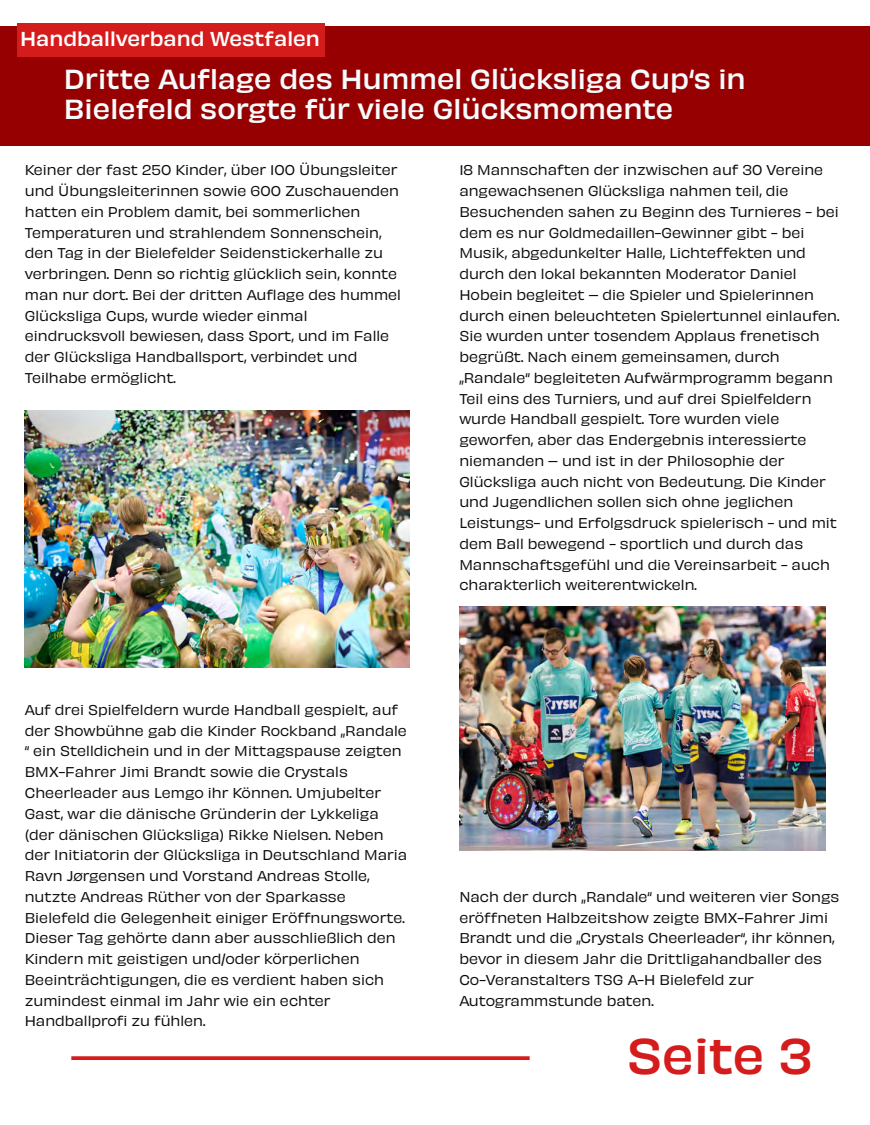
<style>
.page{position:relative;width:870px;height:1125px;background:#fff}
.page>*{position:absolute;margin:0;border:0;box-sizing:border-box;transform-origin:0 0}
.t1{font:500 46.62px "Obviously";color:#d51c1c}
.t2{font:500 25.75px/30.2px "Obviously";color:#f6fbfd}
.t3{font:500 18.75px "Obviously";color:#fff}
.t4{font:13.25px/20.8px "Obviously";color:#0d0c0a}
</style>
<div class="page">
<svg style="left:71px;top:1056px;width:458px;height:4px;background:#d72b2b"></svg>
<div style="left:0;top:26px;width:869px;height:120px;background:#960000"></div>
<div style="left:17px;top:23px;width:307px;height:34px;background:#d51c1c"></div>
<img style="left:459px;top:607px;width:366px;height:244px">
<img style="left:25px;top:411px;width:384px;height:256px">
<h3 class="t3" style="left:20px;top:24px;width:301px">Handballverband Westfalen</h3>
<h2 class="t2" style="left:64px;top:61px;width:683px">Dritte Auflage des Hummel Glücksliga Cup‘s in<br>Bielefeld sorgte für viele Glücksmomente</h2>
<p class="t4" style="left:25px;top:159px;width:377px">Keiner der fast 250 Kinder, über 100 Übungsleiter und Übungsleiterinnen sowie 600 Zuschauenden hatten ein Problem damit, bei sommerlichen Temperaturen und strahlendem Sonnenschein, den Tag in der Bielefelder Seidenstickerhalle zu verbringen. Denn so richtig glücklich sein, konnte man nur dort. Bei der dritten Auflage des hummel Glücksliga Cups, wurde wieder einmal eindrucksvoll bewiesen, dass Sport, und im Falle der Glücksliga Handballsport, verbindet und Teilhabe ermöglicht.</p>
<p class="t4" style="left:25px;top:698px;width:384px">Auf drei Spielfeldern wurde Handball gespielt, auf der Showbühne gab die Kinder Rockband „Randale “ ein Stelldichein und in der Mittagspause zeigten BMX-Fahrer Jimi Brandt sowie die Crystals Cheerleader aus Lemgo ihr Können. Umjubelter Gast, war die dänische Gründerin der Lykkeliga (der dänischen Glücksliga) Rikke Nielsen. Neben der Initiatorin der Glücksliga in Deutschland Maria Ravn Jørgensen und Vorstand Andreas Stolle, nutzte Andreas Rüther von der Sparkasse Bielefeld die Gelegenheit einiger Eröffnungsworte.<br>Dieser Tag gehörte dann aber ausschließlich den Kindern mit geistigen und/oder körperlichen Beeinträchtigungen, die es verdient haben sich zumindest einmal im Jahr wie ein echter Handballprofi zu fühlen.</p>
<p class="t4" style="left:459px;top:159px;width:381px">18 Mannschaften der inzwischen auf 30 Vereine angewachsenen Glücksliga nahmen teil, die Besuchenden sahen zu Beginn des Turnieres - bei dem es nur Goldmedaillen-Gewinner gibt - bei Musik, abgedunkelter Halle, Lichteffekten und durch den lokal bekannten Moderator Daniel Hobein begleitet – die Spieler und Spielerinnen durch einen beleuchteten Spielertunnel einlaufen.<br>Sie wurden unter tosendem Applaus frenetisch begrüßt. Nach einem gemeinsamen, durch „Randale“ begleiteten Aufwärmprogramm begann Teil eins des Turniers, und auf drei Spielfeldern wurde Handball gespielt. Tore wurden viele geworfen, aber das Endergebnis interessierte niemanden – und ist in der Philosophie der Glücksliga auch nicht von Bedeutung. Die Kinder und Jugendlichen sollen sich ohne jeglichen Leistungs- und Erfolgsdruck spielerisch - und mit dem Ball bewegend - sportlich und durch das Mannschaftsgefühl und die Vereinsarbeit - auch charakterlich weiterentwickeln.</p>
<p class="t4" style="left:459px;top:885px;width:381px">Nach der durch „Randale“ und weiteren vier Songs eröffneten Halbzeitshow zeigte BMX-Fahrer Jimi Brandt und die „Crystals Cheerleader“, ihr können, bevor in diesem Jahr die Drittligahandballer des Co-Veranstalters TSG A-H Bielefeld zur Autogrammstunde baten.</p>
<h1 class="t1" style="left:626px;top:1019px;width:187px">Seite 3</h1>
</div>
